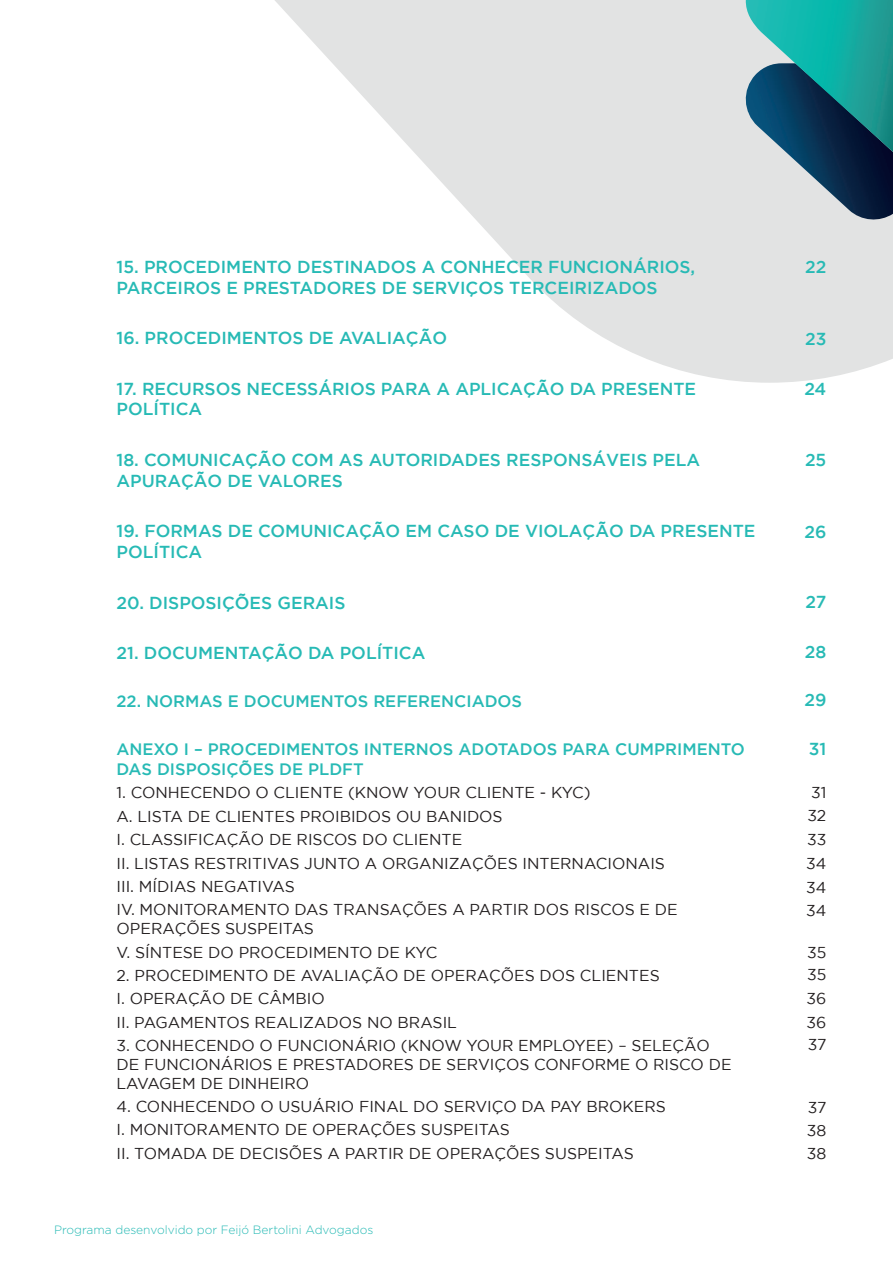
<style>
.page{position:relative;width:893px;height:1263px;background:#fff}
.page>*{position:absolute;margin:0;border:0;box-sizing:border-box;transform-origin:0 0}
.t1{font:500 17.4px/20.9px "Gotham";color:#27bab5}
.t2{font:500 16.5px/19.8px "Gotham";color:#27bab5}
.t3{font:15.75px/23.4px "Gotham";color:#231f20}
.t4{font:300 12px "Gotham";color:#27bab5}
</style>
<div class="page">
<svg style="left:275px;top:0;width:618px;height:383px;fill:#e2e3e3"></svg>
<img style="left:742px;top:63px;width:151px;height:159px">
<img style="left:745px;top:0;width:148px;height:152px">
<p class="t1" style="left:117px;top:256px;width:580px">15. PROCEDIMENTO DESTINADOS A CONHECER FUNCIONÁRIOS,<br>PARCEIROS E PRESTADORES DE SERVIÇOS TERCEIRIZADOS</p>
<p class="t1" style="left:117px;top:327px;width:332px">16. PROCEDIMENTOS DE AVALIAÇÃO</p>
<p class="t1" style="left:117px;top:378px;width:581px">17. RECURSOS NECESSÁRIOS PARA A APLICAÇÃO DA PRESENTE<br>POLÍTICA</p>
<p class="t1" style="left:117px;top:449px;width:585px">18. COMUNICAÇÃO COM AS AUTORIDADES RESPONSÁVEIS PELA<br>APURAÇÃO DE VALORES</p>
<p class="t1" style="left:117px;top:520px;width:640px">19. FORMAS DE COMUNICAÇÃO EM CASO DE VIOLAÇÃO DA PRESENTE<br>POLÍTICA</p>
<p class="t1" style="left:117px;top:591px;width:230px">20. DISPOSIÇÕES GERAIS</p>
<p class="t1" style="left:117px;top:642px;width:310px">21. DOCUMENTAÇÃO DA POLÍTICA</p>
<p class="t2" style="left:117px;top:691px;width:407px">22. NORMAS E DOCUMENTOS REFERENCIADOS</p>
<p class="t2" style="left:117px;top:739px;width:630px">ANEXO I – PROCEDIMENTOS INTERNOS ADOTADOS PARA CUMPRIMENTO<br>DAS DISPOSIÇÕES DE PLDFT</p>
<p class="t3" style="left:117px;top:781px;width:563px">1. CONHECENDO O CLIENTE (KNOW YOUR CLIENTE - KYC)<br>A. LISTA DE CLIENTES PROIBIDOS OU BANIDOS<br>I. CLASSIFICAÇÃO DE RISCOS DO CLIENTE<br>II. LISTAS RESTRITIVAS JUNTO A ORGANIZAÇÕES INTERNACIONAIS III. MÍDIAS NEGATIVAS<br>IV. MONITORAMENTO DAS TRANSAÇÕES A PARTIR DOS RISCOS E DE</p>
<p class="t3" style="left:117px;top:917px;width:323px">OPERAÇÕES SUSPEITAS<br>V. SÍNTESE DO PROCEDIMENTO DE KYC</p>
<p class="t3" style="left:117px;top:963px;width:545px">2. PROCEDIMENTO DE AVALIAÇÃO DE OPERAÇÕES DOS CLIENTES<br>I. OPERAÇÃO DE CÂMBIO<br>II. PAGAMENTOS REALIZADOS NO BRASIL</p>
<p class="t3" style="left:117px;top:1036px;width:616px;line-height:18.9px">3. CONHECENDO O FUNCIONÁRIO (KNOW YOUR EMPLOYEE) – SELEÇÃO<br>DE FUNCIONÁRIOS E PRESTADORES DE SERVIÇOS CONFORME O RISCO DE<br>LAVAGEM DE DINHEIRO</p>
<p class="t3" style="left:117px;top:1094px;width:551px">4. CONHECENDO O USUÁRIO FINAL DO SERVIÇO DA PAY BROKERS<br>I. MONITORAMENTO DE OPERAÇÕES SUSPEITAS<br>II. TOMADA DE DECISÕES A PARTIR DE OPERAÇÕES SUSPEITAS</p>
<p class="t4" style="left:54px;top:1223px;width:321px">Programa desenvolvido por Feijó Bertolini Advogados</p>
<p class="t1" style="left:805px;top:256px;width:23px">22</p>
<p class="t1" style="left:805px;top:328px;width:23px">23</p>
<p class="t1" style="left:804px;top:378px;width:24px">24</p>
<p class="t1" style="left:805px;top:449px;width:23px">25</p>
<p class="t1" style="left:804px;top:521px;width:23px">26</p>
<p class="t1" style="left:805px;top:591px;width:23px">27</p>
<p class="t1" style="left:805px;top:641px;width:23px">28</p>
<p class="t1" style="left:804px;top:689px;width:23px">29</p>
<p class="t1" style="left:809px;top:738px;width:19px">31</p>
<p class="t3" style="left:806px;top:780px;width:22px;text-align:center">31<br>32<br>33<br>34<br>34<br>34</p>
<p class="t3" style="left:807px;top:941px;width:21px;line-height:22.5px">35<br>35</p>
<p class="t3" style="left:807px;top:987px;width:21px;line-height:23px;text-align:justify">36<br>36<br>37</p>
<p class="t3" style="left:807px;top:1096px;width:21px;line-height:23px;text-align:justify">37<br>38<br>38</p>
</div>
